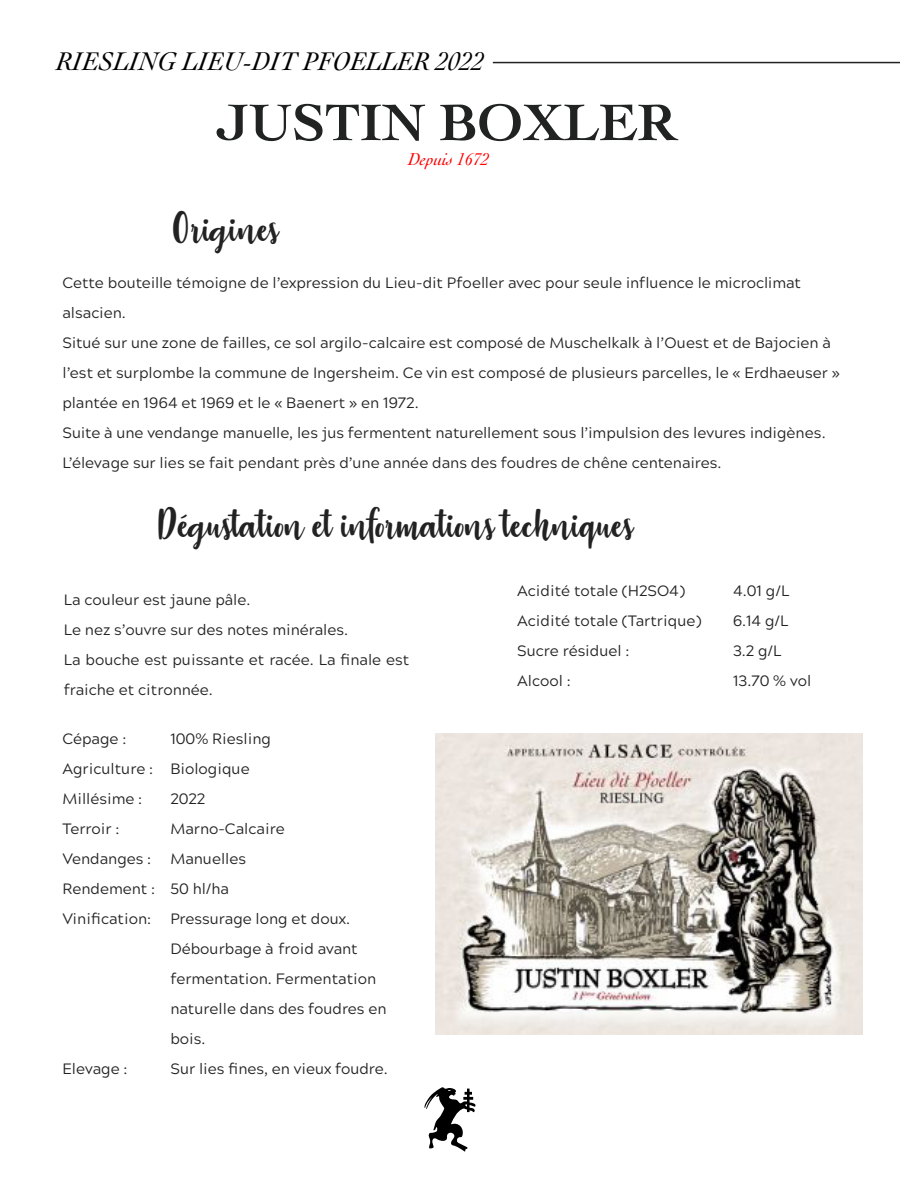
<style>
.page{position:relative;width:900px;height:1200px;background:#fff}
.page>*{position:absolute;margin:0;border:0;box-sizing:border-box;transform-origin:0 0}
.t1{font:700 54px "Cochin";color:#212222}
.t2{font:49.5px "Strawberry Blossom";color:#222}
.t3{font:italic 27px "Cochin";color:#000}
.t4{font:italic 18px "Cochin";color:#f00}
.t5{font:15px/30px "Acherus Grotesque";color:#222}
</style>
<div class="page">
<svg style="left:424px;top:1087px;width:52px;height:65px"></svg>
<hr style="left:493px;top:62px;width:407px;height:1px;background:#222">
<img style="left:435px;top:733px;width:428px;height:301px">
<h3 class="t3" style="left:56px;top:46px;width:429px">RIESLING LIEU-DIT PFOELLER 2022</h3>
<h1 class="t1" style="left:215px;top:91px;width:463px">JUSTIN BOXLER</h1>
<p class="t4" style="left:408px;top:149px;width:83px">Depuis 1672</p>
<h2 class="t2" style="left:174px;top:205px;width:107px">Origines</h2>
<p class="t5" style="left:62px;top:267px;width:779px">Cette bouteille témoigne de l’expression du Lieu-dit Pfoeller avec pour seule influence le microclimat alsacien.<br>Situé sur une zone de failles, ce sol argilo-calcaire est composé de Muschelkalk à l’Ouest et de Bajocien à l’est et surplombe la commune de Ingersheim. Ce vin est composé de plusieurs parcelles, le « Erdhaeuser » plantée en 1964 et 1969 et le « Baenert » en 1972.<br>Suite à une vendange manuelle, les jus fermentent naturellement sous l’impulsion des levures indigènes.<br>L’élevage sur lies se fait pendant près d’une année dans des foudres de chêne centenaires.</p>
<h2 class="t2" style="left:159px;top:500px;width:476px">Dégustation et informations techniques</h2>
<p class="t5" style="left:64px;top:584px;width:347px">La couleur est jaune pâle.<br>Le nez s’ouvre sur des notes minérales.<br>La bouche est puissante et racée. La finale est fraiche et citronnée.</p>
<p class="t5" style="left:62px;top:723px;width:210px;text-indent:108px">100% Riesling<br>Agriculture : Biologique<br>Millésime :</p>
<p class="t5" style="left:62px;top:723px;width:66px">Cépage :</p>
<p class="t5" style="left:170px;top:783px;width:36px">2022</p>
<p class="t5" style="left:62px;top:813px;width:59px">Terroir :</p>
<p class="t5" style="left:170px;top:813px;width:116px">Marno-Calcaire</p>
<p class="t5" style="left:62px;top:843px;width:90px">Vendanges :</p>
<p class="t5" style="left:62px;top:843px;width:185px;text-indent:108px">Manuelles<br>Rendement : 50 hl/ha<br>Vinification:</p>
<p class="t5" style="left:170px;top:903px;width:218px">Pressurage long et doux.<br>Débourbage à froid avant fermentation. Fermentation naturelle dans des foudres en bois.</p>
<p class="t5" style="left:62px;top:1053px;width:67px">Elevage :</p>
<p class="t5" style="left:170px;top:1053px;width:219px">Sur lies fines, en vieux foudre.</p>
<p class="t5" style="left:517px;top:575px;width:169px">Acidité totale (H2SO4)</p>
<p class="t5" style="left:733px;top:575px;width:58px">4.01 g/L</p>
<p class="t5" style="left:517px;top:605px;width:186px">Acidité totale (Tartrique)</p>
<p class="t5" style="left:733px;top:605px;width:57px">6.14 g/L</p>
<p class="t5" style="left:517px;top:635px;width:114px">Sucre résiduel :</p>
<p class="t5" style="left:733px;top:635px;width:50px">3.2 g/L</p>
<p class="t5" style="left:517px;top:665px;width:55px">Alcool :</p>
<p class="t5" style="left:733px;top:665px;width:80px">13.70 % vol</p>
</div>
